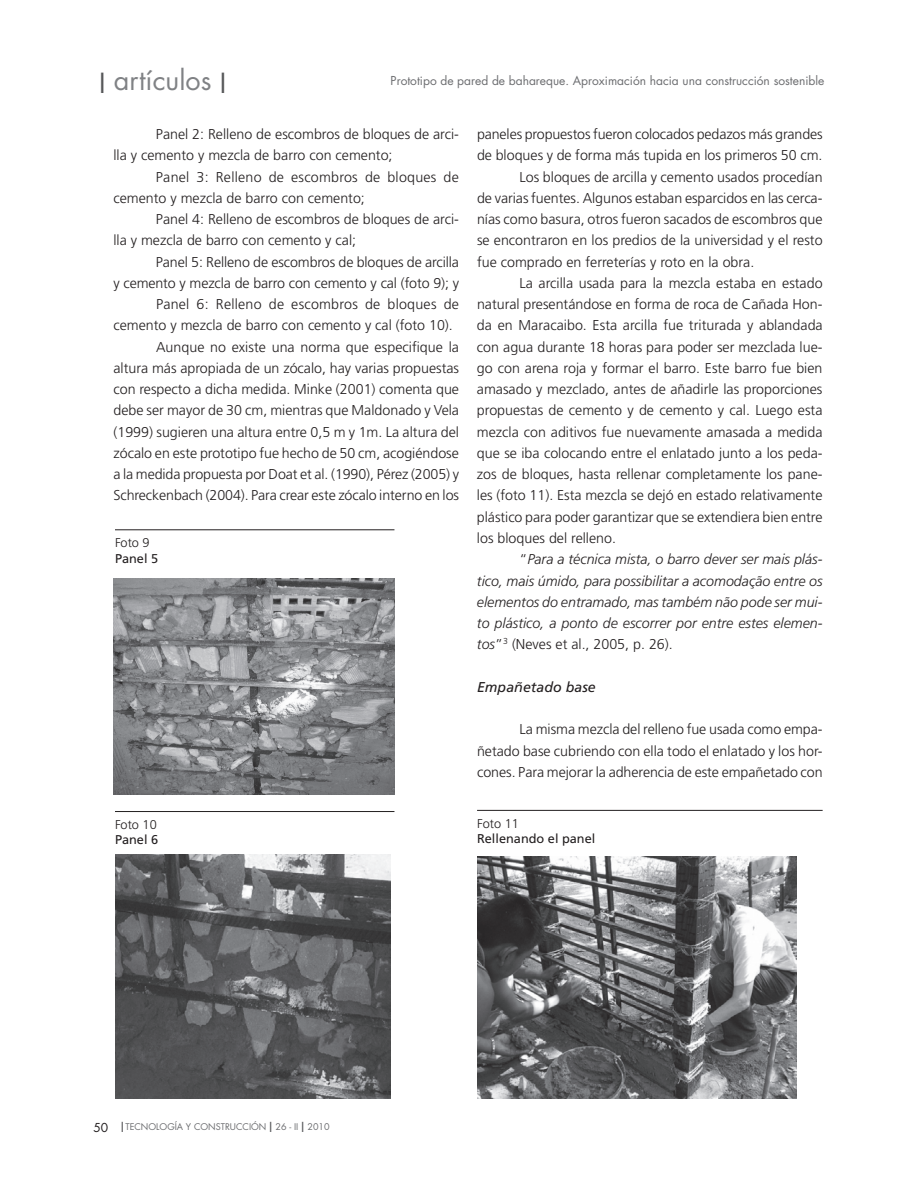
<style>
.page{position:relative;width:918px;height:1188px;background:#fff}
.page>*{position:absolute;margin:0;border:0;box-sizing:border-box;transform-origin:0 0}
.t1{font:27px "Futura";color:#808285}
.t2{font:300 14.25px/21.3px "Frutiger";color:#231f20}
.t3{font:italic 300 14.25px "Frutiger";color:#231f20}
.t4{font:italic 14.25px "Frutiger";color:#231f20}
.t5{font:12.75px "Frutiger";color:#231f20}
.t6{font:300 12.75px "Frutiger";color:#231f20}
.t7{font:12px "Futura";color:#6c6d70}
.t8{font:9px "Futura";color:#6c6d70}
.s1{color:#57585a}
.s2{font-style:normal}
.s3{font-style:italic}
.s4{font-size:12px;color:#231f20}
.s5{font-size:13.5px;color:#57585a}
</style>
<div class="page">
<hr style="left:115px;top:811px;width:279px;height:1px;background:#231f20">
<img style="left:113px;top:578px;width:281px;height:217px">
<hr style="left:115px;top:530px;width:279px;height:1px;background:#231f20">
<img style="left:115px;top:854px;width:275px;height:244px">
<hr style="left:477px;top:810px;width:346px;height:1px;background:#231f20">
<img style="left:477px;top:856px;width:320px;height:243px">
<h1 class="t1" style="left:99px;top:62px;width:129px"><span class="s1">I</span> artículos <span class="s1">I</span></h1>
<p class="t2" style="left:113px;top:123px;width:347px;text-indent:43px">Panel 2: Relleno de escombros de bloques de arci&shy;lla y cemento y mezcla de barro con cemento;</p>
<p class="t2" style="left:113px;top:166px;width:347px;text-indent:43px">Panel 3: Relleno de escombros de bloques de cemento y mezcla de barro con cemento;</p>
<p class="t2" style="left:113px;top:208px;width:347px;text-indent:43px">Panel 4: Relleno de escombros de bloques de arci&shy;lla y mezcla de barro con cemento y cal;</p>
<p class="t2" style="left:156px;top:251px;width:305px">Panel 5: Relleno de escombros de bloques de arcilla</p>
<p class="t2" style="left:113px;top:272px;width:347px">y cemento y mezcla de barro con cemento y cal (foto 9); y</p>
<p class="t2" style="left:156px;top:294px;width:304px">Panel 6: Relleno de escombros de bloques de</p>
<p class="t2" style="left:114px;top:315px;width:341px">cemento y mezcla de barro con cemento y cal (foto 10).</p>
<p class="t2" style="left:156px;top:336px;width:305px">Aunque no existe una norma que especifique la</p>
<p class="t2" style="left:114px;top:357px;width:347px">altura más apropiada de un zócalo, hay varias propuestas</p>
<p class="t2" style="left:114px;top:379px;width:347px">con respecto a dicha medida. Minke (2001) comenta que</p>
<p class="t2" style="left:114px;top:400px;width:347px">debe ser mayor de 30 cm, mientras que Maldonado y Vela</p>
<p class="t2" style="left:114px;top:421px;width:347px">(1999) sugieren una altura entre 0,5 m y 1m. La altura del</p>
<p class="t2" style="left:114px;top:442px;width:347px">zócalo en este prototipo fue hecho de 50 cm, acogiéndose</p>
<p class="t2" style="left:114px;top:464px;width:347px">a la medida propuesta por Doat et al. (1990), Pérez (2005) y</p>
<p class="t2" style="left:114px;top:485px;width:347px">Schreckenbach (2004). Para crear este zócalo interno en los</p>
<p class="t7" style="left:391px;top:73px;width:435px">Prototipo de pared de bahareque. Aproximación hacia una construcción sostenible</p>
<p class="t2" style="left:477px;top:123px;width:347px">paneles propuestos fueron colocados pedazos más grandes</p>
<p class="t2" style="left:477px;top:145px;width:347px">de bloques y de forma más tupida en los primeros 50 cm.</p>
<p class="t2" style="left:520px;top:166px;width:305px">Los bloques de arcilla y cemento usados procedían</p>
<p class="t2" style="left:477px;top:187px;width:347px">de varias fuentes. Algunos estaban esparcidos en las cerca-</p>
<p class="t2" style="left:477px;top:208px;width:347px">nías como basura, otros fueron sacados de escombros que</p>
<p class="t2" style="left:477px;top:230px;width:347px">se encontraron en los predios de la universidad y el resto</p>
<p class="t2" style="left:477px;top:251px;width:279px">fue comprado en ferreterías y roto en la obra.</p>
<p class="t2" style="left:520px;top:272px;width:305px">La arcilla usada para la mezcla estaba en estado</p>
<p class="t2" style="left:477px;top:294px;width:347px">natural presentándose en forma de roca de Cañada Hon-</p>
<p class="t2" style="left:477px;top:315px;width:347px">da en Maracaibo. Esta arcilla fue triturada y ablandada</p>
<p class="t2" style="left:477px;top:336px;width:347px">con agua durante 18 horas para poder ser mezclada lue-</p>
<p class="t2" style="left:477px;top:357px;width:347px">go con arena roja y formar el barro. Este barro fue bien</p>
<p class="t2" style="left:477px;top:379px;width:347px">amasado y mezclado, antes de añadirle las proporciones</p>
<p class="t2" style="left:477px;top:400px;width:347px">propuestas de cemento y de cemento y cal. Luego esta</p>
<p class="t2" style="left:477px;top:421px;width:347px">mezcla con aditivos fue nuevamente amasada a medida</p>
<p class="t2" style="left:477px;top:442px;width:347px">que se iba colocando entre el enlatado junto a los peda-</p>
<p class="t2" style="left:477px;top:464px;width:347px">zos de bloques, hasta rellenar completamente los pane-</p>
<p class="t2" style="left:477px;top:485px;width:347px">les (foto 11). Esta mezcla se dejó en estado relativamente</p>
<p class="t2" style="left:477px;top:506px;width:347px">plástico para poder garantizar que se extendiera bien entre</p>
<p class="t2" style="left:477px;top:527px;width:141px">los bloques del relleno.</p>
<p class="t3" style="left:519px;top:551px;width:305px"><span class="s2">“</span>Para a técnica mista, o barro dever ser mais plás-</p>
<p class="t3" style="left:477px;top:572px;width:347px">tico, mais úmido, para possibilitar a acomodação entre os</p>
<p class="t3" style="left:477px;top:594px;width:347px">elementos do entramado, mas também não pode ser mui-</p>
<p class="t3" style="left:477px;top:615px;width:347px">to plástico, a ponto de escorrer por entre estes elemen-</p>
<p class="t2" style="left:477px;top:634px;width:197px"><span class="s3">tos</span>”<sup>3</sup> (Neves et al., 2005, p. 26).</p>
<p class="t4" style="left:477px;top:679px;width:120px">Empañetado base</p>
<p class="t2" style="left:477px;top:719px;width:347px;text-align:justify;text-indent:43px">La misma mezcla del relleno fue usada como empa&shy;ñetado base cubriendo con ella todo el enlatado y los hor&shy;cones. Para mejorar la adherencia de este empañetado con</p>
<p class="t6" style="left:115px;top:535px;width:36px">Foto 9</p>
<p class="t5" style="left:115px;top:551px;width:45px">Panel 5</p>
<p class="t6" style="left:115px;top:817px;width:43px">Foto 10</p>
<p class="t5" style="left:115px;top:833px;width:45px">Panel 6</p>
<p class="t8" style="left:93px;top:1121px;width:238px"><span class="s4">50</span> <span class="s5">I</span> TECNOLOGÍA Y CONSTRUCCIÓN <span class="s5">I</span> 26 - II <span class="s5">I</span> 2010</p>
<p class="t6" style="left:477px;top:816px;width:43px">Foto 11</p>
<p class="t5" style="left:477px;top:831px;width:120px">Rellenando el panel</p>
</div>
